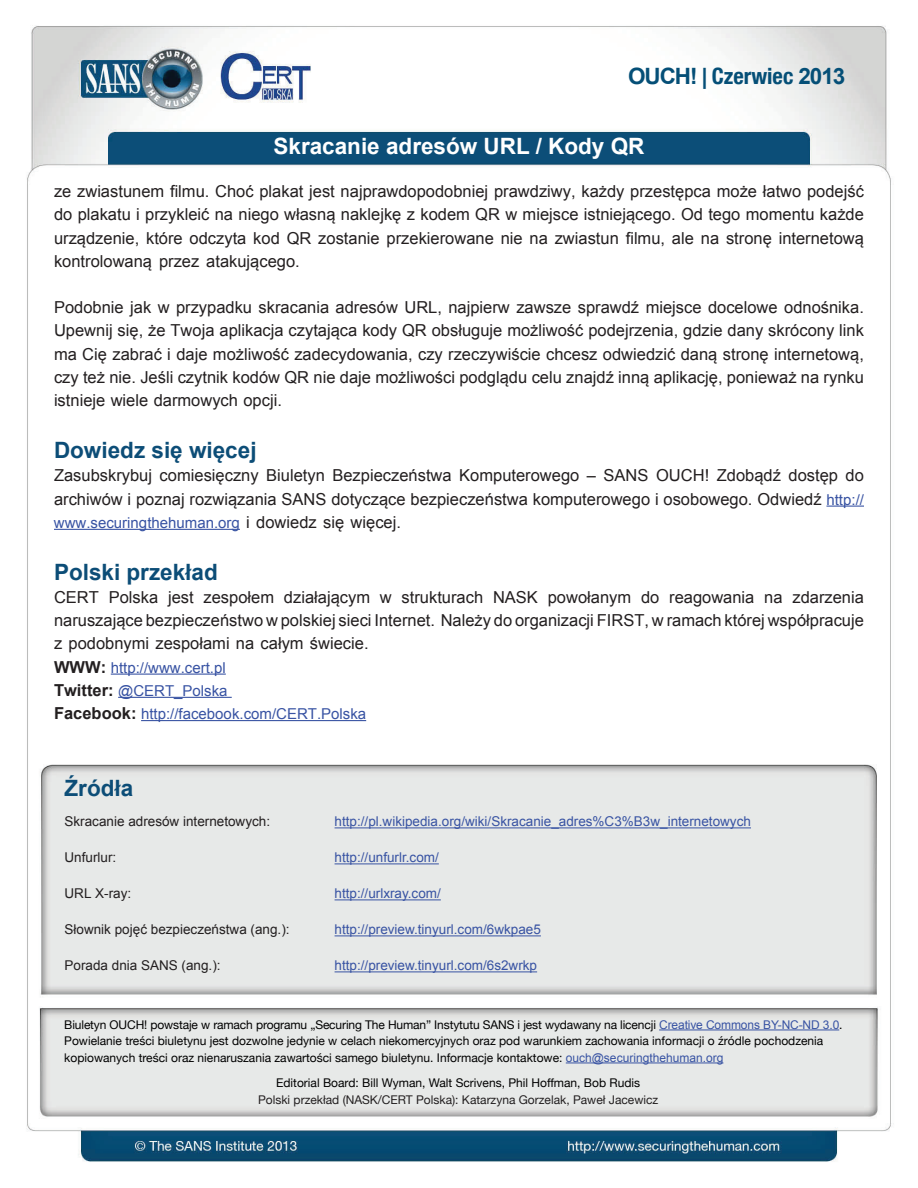
<style>
.page{position:relative;width:918px;height:1188px;background:#fff}
.page>*{position:absolute;margin:0;border:0;box-sizing:border-box;transform-origin:0 0}
.t1{font:700 22.5px "Arial";color:#0c4d77}
.t2{font:700 22.5px "Arial";color:#fff}
.t3{font:700 22.5px "Arial";letter-spacing:-.05em;color:#054f77}
.t4{font:16.5px/23.2px "Arial";color:#231f20;text-align:justify}
.t5{font:15px/23.2px "Arial";color:#3853a3}
.t6{font:13.5px "Arial";color:#3853a3}
.t7{font:13.5px "Arial";color:#231f20}
.t8{font:12px/16.5px "Helvetica Neue";color:#000}
.t9{font:12px "Helvetica Neue";color:#231f20}
.s1{font-family:"Helvetica Neue";font-stretch:condensed}
.s2{font-size:15px;color:#3853a3}
.s3{font-size:16.5px;color:#231f20}
.s4{font-weight:700;font-size:16.5px;color:#231f20}
.s5{font-family:"Arial";color:#3853a3}
</style>
<div class="page">
<img style="left:27px;top:26px;width:864px;height:1136px">
<hr style="left:826px;top:506px;width:38px;height:1px;background:#3853a3">
<hr style="left:54px;top:529px;width:186px;height:1px;background:#3853a3">
<hr style="left:111px;top:674px;width:115px;height:1px;background:#3853a3">
<hr style="left:118px;top:697px;width:114px;height:1px;background:#3853a3">
<hr style="left:141px;top:720px;width:225px;height:1px;background:#3853a3">
<hr style="left:659px;top:1030px;width:180px;height:1px;background:#3853a3">
<hr style="left:566px;top:1063px;width:157px;height:1px;background:#3853a3">
<hr style="left:335px;top:827px;width:416px;height:1px;background:#3853a3">
<hr style="left:335px;top:863px;width:104px;height:1px;background:#3853a3">
<hr style="left:335px;top:899px;width:106px;height:1px;background:#3853a3">
<hr style="left:335px;top:935px;width:206px;height:1px;background:#3853a3">
<hr style="left:335px;top:971px;width:202px;height:1px;background:#3853a3">
<h1 class="t3" style="left:628px;top:62px;width:218px">OUCH! | <span class="s1">Czerwiec</span> 2013</h1>
<h1 class="t2" style="left:274px;top:132px;width:372px">Skracanie adresów URL / Kody QR</h1>
<p class="t4" style="left:54px;top:180px;width:811px">ze zwiastunem filmu. Choć plakat jest najprawdopodobniej prawdziwy, każdy przestępca może łatwo podejść do plakatu i przykleić na niego własną naklejkę z kodem QR w miejsce istniejącego. Od tego momentu każde urządzenie, które odczyta kod QR zostanie przekierowane nie na zwiastun filmu, ale na stronę internetową kontrolowaną przez atakującego.</p>
<p class="t4" style="left:54px;top:296px;width:811px">Podobnie jak w przypadku skracania adresów URL, najpierw zawsze sprawdź miejsce docelowe odnośnika.<br>Upewnij się, że Twoja aplikacja czytająca kody QR obsługuje możliwość podejrzenia, gdzie dany skrócony link ma Cię zabrać i daje możliwość zadecydowania, czy rzeczywiście chcesz odwiedzić daną stronę internetową, czy też nie. Jeśli czytnik kodów QR nie daje możliwości podglądu celu znajdź inną aplikację, ponieważ na rynku istnieje wiele darmowych opcji.</p>
<h1 class="t1" style="left:54px;top:435px;width:204px">Dowiedz się więcej</h1>
<p class="t4" style="left:846px;top:464px;width:20px">do</p>
<p class="t4" style="left:656px;top:464px;width:55px">OUCH!</p>
<p class="t4" style="left:604px;top:464px;width:46px">SANS</p>
<p class="t4" style="left:332px;top:464px;width:121px">Bezpieczeństwa</p>
<p class="t4" style="left:717px;top:464px;width:66px">Zdobądź</p>
<p class="t4" style="left:54px;top:464px;width:812px">Zasubskrybuj<br>archiwów i poznaj rozwiązania SANS dotyczące bezpieczeństwa komputerowego i osobowego. Odwiedź <span class="s2">http://</span></p>
<p class="t5" style="left:54px;top:511px;width:349px">www.securingthehuman.org <span class="s3">i dowiedz się więcej.</span></p>
<h1 class="t1" style="left:54px;top:557px;width:165px">Polski przekład</h1>
<p class="t4" style="left:792px;top:586px;width:73px">zdarzenia</p>
<p class="t4" style="left:160px;top:464px;width:101px">comiesięczny</p>
<p class="t4" style="left:266px;top:464px;width:60px">Biuletyn</p>
<p class="t4" style="left:459px;top:464px;width:122px">Komputerowego</p>
<p class="t4" style="left:789px;top:464px;width:51px">dostęp</p>
<p class="t4" style="left:587px;top:464px;width:11px">–</p>
<p class="t4" style="left:54px;top:586px;width:811px;text-align:left">CERT<br>naruszające bezpieczeństwo w polskiej sieci Internet. Należy do organizacji FIRST w, ramach której współpracuje z podobnymi zespołami na całym świecie.</p>
<p class="t5" style="left:54px;top:656px;width:314px"><span class="s4">WWW:</span> http://www.cert.pl<br><span class="s4">Twitter:</span> @CERT_Polska<br><span class="s4">Facebook:</span> http://facebook.com/CERT.Polska</p>
<p class="t4" style="left:493px;top:586px;width:46px">NASK</p>
<p class="t4" style="left:109px;top:586px;width:51px">Polska</p>
<p class="t4" style="left:168px;top:586px;width:27px">jest</p>
<p class="t4" style="left:204px;top:586px;width:72px">zespołem</p>
<p class="t4" style="left:284px;top:586px;width:88px">działającym</p>
<p class="t4" style="left:402px;top:586px;width:83px">strukturach</p>
<p class="t4" style="left:548px;top:586px;width:85px">powołanym</p>
<p class="t4" style="left:641px;top:586px;width:20px">do</p>
<p class="t4" style="left:669px;top:586px;width:87px">reagowania</p>
<p class="t4" style="left:764px;top:586px;width:20px">na</p>
<p class="t4" style="left:380px;top:586px;width:13px">w</p>
<h1 class="t1" style="left:65px;top:774px;width:70px">Źródła</h1>
<p class="t7" style="left:65px;top:813px;width:207px">Skracanie adresów internetowych:</p>
<p class="t6" style="left:335px;top:813px;width:418px">http://pl.wikipedia.org/wiki/Skracanie_adres%C3%B w3 _internetowych</p>
<p class="t7" style="left:65px;top:849px;width:53px">Unfurlur:</p>
<p class="t6" style="left:335px;top:849px;width:106px">http://unfurlr.com/</p>
<p class="t7" style="left:65px;top:885px;width:68px">URL X-ray:</p>
<p class="t6" style="left:335px;top:885px;width:108px">http://urlxray.com/</p>
<p class="t7" style="left:65px;top:921px;width:227px">Słownik pojęć bezpieczeństwa (ang :).</p>
<p class="t6" style="left:335px;top:921px;width:208px">http://preview.tinyurl.com/6wkpae5</p>
<p class="t7" style="left:65px;top:957px;width:158px">Porada dnia SANS (ang :).</p>
<p class="t6" style="left:335px;top:957px;width:204px">http://preview.tinyurl.com/6 2s wrkp</p>
<p class="t8" style="left:64px;top:1017px;width:780px">Biuletyn OUCH! powstaje w ramach programu „Securing The Human” Instytutu SANS i jest wydawany na licencji <span class="s5">Creative Commons BY-NC-ND 3.0</span>.<br>Powielanie treści biuletynu jest dozwolne jedynie w celach niekomercyjnych oraz pod warunkiem zachowania informacji o źródle pochodzenia kopiowanych treści oraz nienaruszania zawartości samego biuletynu. Informacje kontaktowe: <span class="s5">ouch@securingthehuman.org</span></p>
<p class="t8" style="left:276px;top:1075px;width:366px">Editorial Board: Bill Wyman, Walt Scrivens, Phil Hoffman, Bob Rudis</p>
<p class="t9" style="left:258px;top:1091px;width:402px">Polski przekład (NASK/CERT Polska :) Katarzyna Gorzelak, Paweł Jacewicz</p>
</div>
